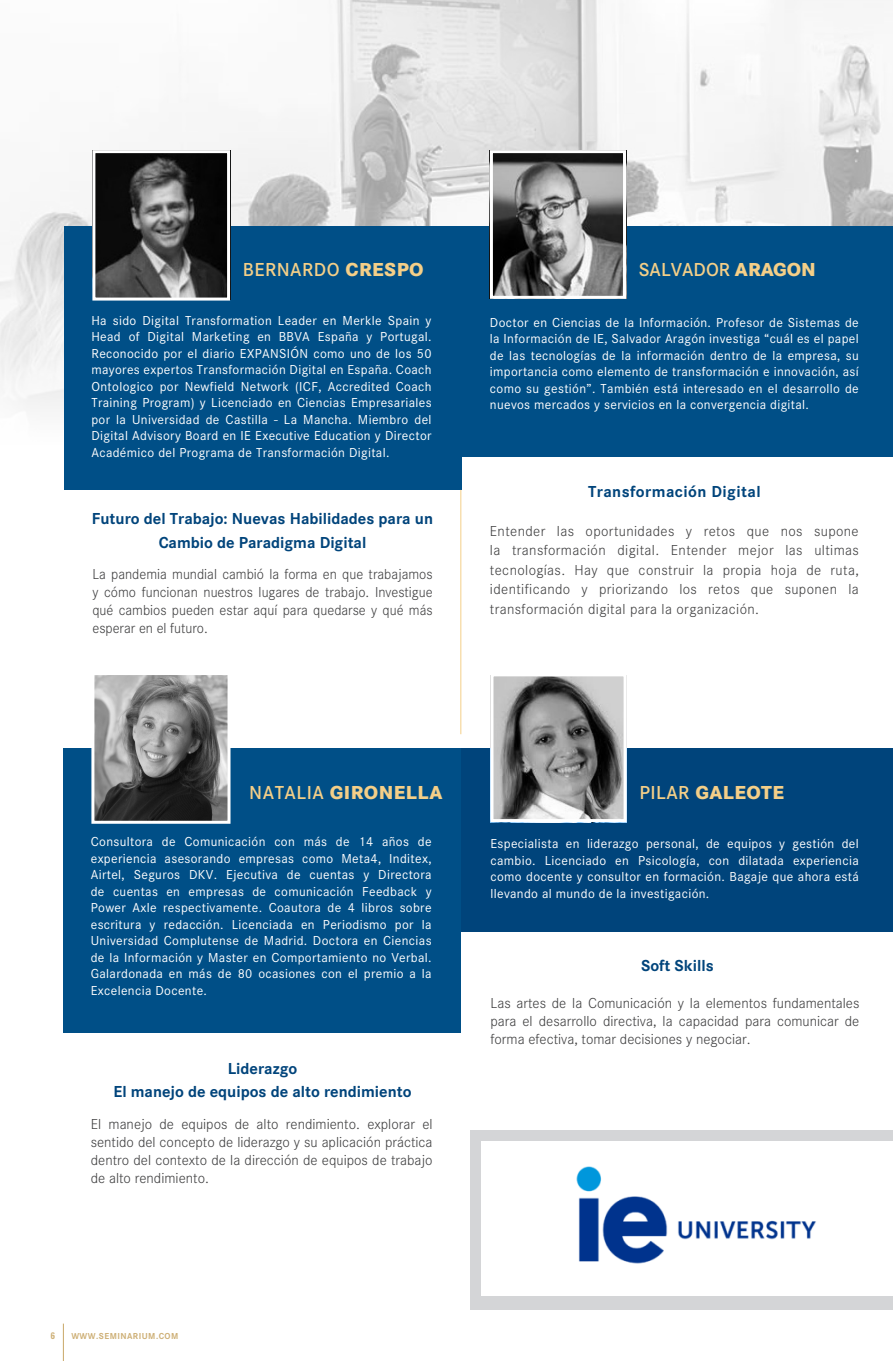
<style>
.page{position:relative;width:893px;height:1361px;background:#fff}
.page>*{position:absolute;margin:0;border:0;box-sizing:border-box;transform-origin:0 0}
.t1{font:600 19.5px "Corporate S";letter-spacing:.015em;color:#f4cf88}
.t2{font:800 19.5px "Corporate S";letter-spacing:.025em;color:#f4cf88}
.t3{font:700 16.5px/24px "Corporate S";color:#00447b;text-align:center}
.t4{font:700 16.5px "Corporate S";letter-spacing:.025em;color:#00447b}
.t5{font:300 15px/18px "Corporate S";color:#3e3e3f;text-align:justify}
.t6{font:13.5px/16.5px "Corporate S";letter-spacing:.025em;color:#fff;text-align:justify}
.t7{font:700 condensed 9.45px "Univers LT Std";color:#ceb077}
.t8{font:700 9px "Corporate S";letter-spacing:.05em;color:#ceb077}
.s1{font-weight:800}
.s2{font-weight:600}
</style>
<div class="page">
<img style="left:181px;top:0;width:703px;height:170px">
<svg style="left:0;top:170px;width:893px;height:239px;fill:#efefef"></svg>
<div style="left:64px;top:226px;width:397px;height:264px;background:#004f87"></div>
<div style="left:461px;top:748px;width:432px;height:183px;background:#00447b"></div>
<div style="left:64px;top:748px;width:397px;height:284px;background:#004f87"></div>
<div style="left:470px;top:1130px;width:423px;height:180px;background:#d4d5d7"></div>
<img style="left:96px;top:154px;width:130px;height:142px">
<div style="left:92px;top:150px;width:138px;height:150px;border:3px solid #fff"></div>
<hr style="left:63px;top:1323px;width:1px;height:38px;background:#ceb077">
<img style="left:95px;top:676px;width:131px;height:144px">
<div style="left:91px;top:672px;width:139px;height:152px;border:3px solid #fff"></div>
<img style="left:494px;top:677px;width:129px;height:141px">
<div style="left:490px;top:673px;width:137px;height:149px;border:3px solid #fff"></div>
<hr style="left:460px;top:490px;width:1px;height:244px;background:#f4cf88">
<div style="left:461px;top:226px;width:432px;height:231px;background:#004f87"></div>
<img style="left:494px;top:154px;width:128px;height:141px">
<div style="left:490px;top:150px;width:136px;height:149px;border:3px solid #fff"></div>
<div style="left:482px;top:1142px;width:411px;height:154px;background:#fff"></div>
<img style="left:576px;top:1166px;width:240px;height:98px">
<p class="t1" style="left:243px;top:258px;width:182px">BERNARDO <span class="s1">CRESPO</span></p>
<p class="t6" style="left:91px;top:312px;width:342px">Ha sido Digital Transformation Leader en Merkle Spain y Head of Digital Marketing en BBVA España y Portugal.<br>Reconocido por el diario EXPANSIÓN como uno de los 50 mayores expertos Transformación Digital en España. Coach Ontologico por Newfield Network (ICF, Accredited Coach Training Program) y Licenciado en Ciencias Empresariales por la Universidad de Castilla - La Mancha. Miembro del Digital Advisory Board en IE Executive Education y Director Académico del Programa de Transformación Digital.</p>
<p class="t3" style="left:92px;top:507px;width:343px">Futuro del Trabajo: Nuevas Habilidades para un<br>Cambio de Paradigma Digital</p>
<p class="t5" style="left:92px;top:565px;width:342px">La pandemia mundial cambió la forma en que trabajamos y cómo funcionan nuestros lugares de trabajo. Investigue qué cambios pueden estar aquí para quedarse y qué más esperar en el futuro.</p>
<p class="t1" style="left:639px;top:258px;width:179px">SALVADOR <span class="s1">ARAGON</span></p>
<p class="t6" style="left:490px;top:314px;width:370px">Doctor en Ciencias de la Información. Profesor de Sistemas de la Información de IE, Salvador Aragón investiga “cuál es el papel de las tecnologías de la información dentro de la empresa, su importancia como elemento de transformación e innovación, así como su gestión”. También está interesado en el desarrollo de nuevos mercados y servicios en la convergencia digital.</p>
<p class="t4" style="left:588px;top:482px;width:174px">Transformación Digital</p>
<p class="t5" style="left:490px;top:521px;width:370px;line-height:19.5px">Entender las oportunidades y retos que nos supone la transformación digital. Entender mejor las ultimas tecnologías. Hay que construir la propia hoja de ruta, identificando y priorizando los retos que suponen la transformación digital para la organización.</p>
<p class="t2" style="left:249px;top:780px;width:195px"><span class="s2">NATALIA</span> GIRONELLA</p>
<p class="t2" style="left:639px;top:780px;width:146px"><span class="s2">PILAR</span> GALEOTE</p>
<p class="t6" style="left:91px;top:833px;width:342px">Consultora de Comunicación con más de 14 años de experiencia asesorando empresas como Meta4, Inditex, Airtel, Seguros DKV. Ejecutiva de cuentas y Directora de cuentas en empresas de comunicación Feedback y Power Axle respectivamente. Coautora de 4 libros sobre escritura y redacción. Licenciada en Periodismo por la Universidad Complutense de Madrid. Doctora en Ciencias de la Información y Master en Comportamiento no Verbal.<br>Galardonada en más de 80 ocasiones con el premio a la Excelencia Docente.</p>
<p class="t6" style="left:490px;top:835px;width:370px">Especialista en liderazgo personal, de equipos y gestión del cambio. Licenciado en Psicología, con dilatada experiencia como docente y consultor en formación. Bagaje que ahora está llevando al mundo de la investigación.</p>
<p class="t3" style="left:641px;top:953px;width:74px">Soft Skills</p>
<p class="t3" style="left:228px;top:1057px;width:71px">Liderazgo</p>
<p class="t3" style="left:114px;top:1079px;width:299px">El manejo de equipos de alto rendimiento</p>
<p class="t5" style="left:91px;top:1115px;width:343px">El manejo de equipos de alto rendimiento. explorar el sentido del concepto de liderazgo y su aplicación práctica dentro del contexto de la dirección de equipos de trabajo de alto rendimiento.</p>
<p class="t5" style="left:490px;top:994px;width:370px">Las artes de la Comunicación y la elementos fundamentales para el desarrollo directiva, la capacidad para comunicar de forma efectiva, tomar decisiones y negociar.</p>
<p class="t7" style="left:51px;top:1330px;width:6px">6</p>
<p class="t8" style="left:71px;top:1330px;width:108px">WWW.SEMINARIUM.COM</p>
</div>
